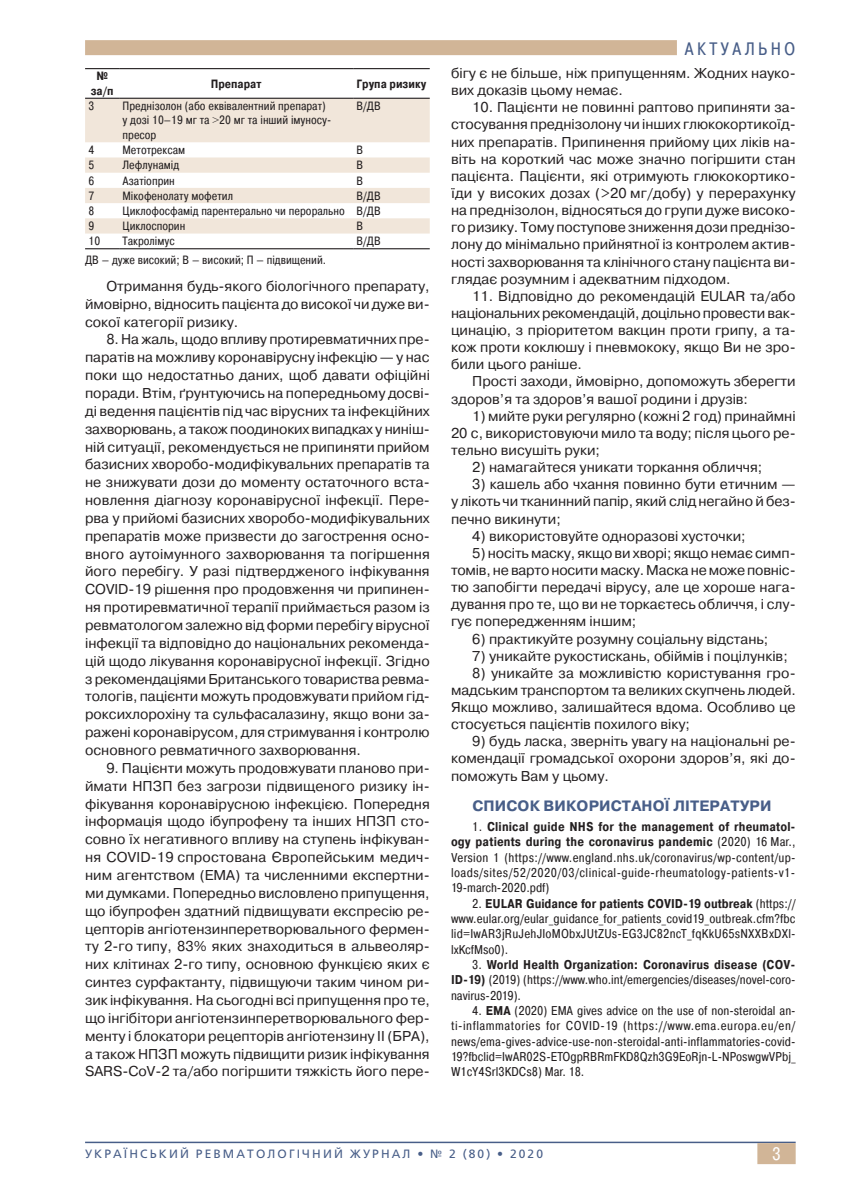
<style>
.page{position:relative;width:851px;height:1204px;background:#fff}
.page>*{position:absolute;margin:0;border:0;box-sizing:border-box;transform-origin:0 0}
.t1{font:18px "Pragmatica Cond";letter-spacing:.25em;color:#485e88}
.t2{font:18px "Pragmatica Cond";color:#fff}
.Заголовок{font:700 15px "Pragmatica";letter-spacing:.01em;color:#485e88}
.Текст{font:14.25px/17.9px "Pragmatica";color:#231f20;text-align:justify}
.Литература{font:12.75px/15.3px "Pragmatica Cond";color:#231f20;text-align:justify}
.Таблица{font:12px/14.4px "Pragmatica Cond";color:#231f20}
.t3{font:12px "Free Set";letter-spacing:.175em;color:#485e88}
.Примечание{font:12px "Pragmatica Cond";color:#231f20}
.Заголовок-2{font:700 12px "Pragmatica Cond";color:#231f20}
.s1{font-family:"Times New Roman"}
.s2{font-weight:700}
</style>
<div class="page">
<hr style="left:85px;top:1141px;width:710px;height:2px;background:#485e88">
<div style="left:757px;top:1142px;width:38px;height:21px;background:#d1b597"></div>
<svg style="left:85px;top:99px;width:344px;height:134px;fill:#f1e6da"></svg>
<hr style="left:85px;top:248px;width:34px;height:1px;background:#231f20">
<hr style="left:119px;top:248px;width:234px;height:1px;background:#231f20">
<hr style="left:353px;top:248px;width:76px;height:1px;background:#231f20">
<hr style="left:85px;top:68px;width:34px;height:1px;background:#231f20">
<hr style="left:119px;top:68px;width:234px;height:1px;background:#231f20">
<hr style="left:353px;top:68px;width:76px;height:1px;background:#231f20">
<hr style="left:85px;top:98px;width:34px;height:1px;background:#231f20">
<hr style="left:119px;top:98px;width:234px;height:1px;background:#231f20">
<hr style="left:353px;top:98px;width:76px;height:1px;background:#231f20">
<div style="left:85px;top:40px;width:710px;height:15px;background:#d1b597"></div>
<div style="left:676px;top:38px;width:130px;height:18px;background:#fff"></div>
<p class="Заголовок-2" style="left:96px;top:69px;width:13px">№</p>
<p class="Заголовок-2" style="left:91px;top:83px;width:24px">за/п</p>
<p class="Заголовок-2" style="left:211px;top:76px;width:52px">Препарат</p>
<p class="Заголовок-2" style="left:356px;top:76px;width:71px">Група ризику</p>
<p class="Таблица" style="left:88px;top:99px;width:7px">3</p>
<p class="Таблица" style="left:122px;top:99px;width:210px">Преднізолон (або еквівалентний препарат) у дозі 10–19 мг та <span class="s1">&gt;</span>20 мг та інший імуносу&shy;пресор</p>
<p class="Таблица" style="left:356px;top:99px;width:26px">В/ДВ</p>
<p class="Таблица" style="left:88px;top:143px;width:7px">4</p>
<p class="Таблица" style="left:122px;top:143px;width:64px">Метотрексам</p>
<p class="Таблица" style="left:356px;top:143px;width:8px">В</p>
<p class="Таблица" style="left:88px;top:158px;width:7px">5</p>
<p class="Таблица" style="left:122px;top:158px;width:58px">Лефлунамід</p>
<p class="Таблица" style="left:356px;top:158px;width:8px">В</p>
<p class="Таблица" style="left:88px;top:173px;width:7px">6</p>
<p class="Таблица" style="left:122px;top:173px;width:54px">Азатіоприн</p>
<p class="Таблица" style="left:356px;top:173px;width:8px">В</p>
<p class="Таблица" style="left:88px;top:188px;width:7px">7</p>
<p class="Таблица" style="left:122px;top:188px;width:112px">Мікофенолату мофетил</p>
<p class="Таблица" style="left:356px;top:188px;width:26px">В/ДВ</p>
<p class="Таблица" style="left:88px;top:203px;width:7px">8</p>
<p class="Таблица" style="left:122px;top:203px;width:224px">Циклофосфамід парентерально чи перорально</p>
<p class="Таблица" style="left:356px;top:203px;width:26px">В/ДВ</p>
<p class="Таблица" style="left:88px;top:219px;width:7px">9</p>
<p class="Таблица" style="left:122px;top:219px;width:64px">Циклоспорин</p>
<p class="Таблица" style="left:356px;top:219px;width:8px">В</p>
<p class="Таблица" style="left:88px;top:234px;width:13px">10</p>
<p class="Таблица" style="left:122px;top:234px;width:54px">Такролімус</p>
<p class="Таблица" style="left:356px;top:234px;width:26px">В/ДВ</p>
<p class="Примечание" style="left:85px;top:253px;width:242px">ДВ — дуже високий; В — високий; П — підвищений.</p>
<p class="Текст" style="left:85px;top:277px;width:346px;text-indent:21px">Отримання будь-якого біологічного препарату, ймовірно, відносить пацієнта до високої чи дуже ви&shy;сокої категорії ризику.</p>
<p class="Текст" style="left:85px;top:331px;width:346px;text-indent:21px">8. На жаль, щодо впливу протиревматичних пре&shy;паратів на можливу коронавірусну інфекцію — у нас поки що недостатньо даних, щоб давати офіційні поради. Втім, ґрунтуючись на попередньому досві&shy;ді ведення пацієнтів під час вірусних та інфекційних захворювань, а також поодиноких випадках у ниніш&shy;ній ситуації, рекомендується не припиняти прийом базисних хворобо-модифікувальних препаратів та не знижувати дози до моменту остаточного вста&shy;новлення діагнозу коронавірусної інфекції. Пере&shy;рва у прийомі базисних хворобо-модифікувальних препаратів може призвести до загострення осно&shy;вного аутоімунного захворювання та погіршення його перебігу. У разі підтвердженого інфікування COVID-19 рішення про продовження чи припинен&shy;ня протиревматичної терапії приймається разом із ревматологом залежно від форми перебігу вірусної інфекції та відповідно до національних рекоменда&shy;цій щодо лікування коронавірусної інфекції. Згідно з рекомендаціями Британського товариства ревма&shy;тологів, пацієнти можуть продовжувати прийом гід&shy;роксихлорохіну та сульфасалазину, якщо вони за&shy;ражені коронавірусом, для стримування і контролю основного ревматичного захворювання.</p>
<p class="Текст" style="left:85px;top:759px;width:346px;text-indent:21px">9. Пацієнти можуть продовжувати планово при&shy;ймати НПЗП без загрози підвищеного ризику ін&shy;фікування коронавірусною інфекцією. Попередня інформація щодо ібупрофену та інших НПЗП сто&shy;совно їх негативного впливу на ступень інфікуван&shy;ня COVID-19 спростована Європейським медич&shy;ним агентством (ЕМА) та численними експертни&shy;ми думками. Попередньо висловлено припущення, що ібупрофен здатний підвищувати експресію ре&shy;цепторів ангіотензинперетворювального фермен&shy;ту 2-го типу, 83% яких знаходиться в альвеоляр&shy;них клітинах 2-го типу, основною функцією яких є синтез сурфактанту, підвищуючи таким чином ри&shy;зик інфікування. На сьогодні всі припущення про те, що інгібітори ангіотензинперетворювального фер&shy;менту і блокатори рецепторів ангіотензину II (БРА), а також НПЗП можуть підвищити ризик інфікування SARS-CoV-2 та/або погіршити тяжкість його пере-</p>
<p class="t1" style="left:684px;top:38px;width:112px">Актуально</p>
<p class="Текст" style="left:451px;top:65px;width:346px;line-height:17.1px">бігу є не більше, ніж припущенням. Жодних науко&shy;вих доказів цьому немає.</p>
<p class="Текст" style="left:451px;top:99px;width:346px;line-height:17.1px;text-indent:21px">10. Пацієнти не повинні раптово припиняти за&shy;стосування преднізолону чи інших глюкокортикоїд&shy;них препаратів. Припинення прийому цих ліків на&shy;віть на короткий час може значно погіршити стан пацієнта. Пацієнти, які отримують глюкокортико&shy;їди у високих дозах (&gt;20 мг/добу) у перерахунку на преднізолон, відносяться до групи дуже високо&shy;го ризику. Тому поступове зниження дози преднізо&shy;лону до мінімально прийнятної із контролем актив&shy;ності захворювання та клінічного стану пацієнта ви&shy;глядає розумним і адекватним підходом.</p>
<p class="Текст" style="left:451px;top:288px;width:346px;line-height:17.1px;text-indent:21px">11. Відповідно до рекомендацій EULAR та/або національних рекомендацій, доцільно провести вак&shy;цинацію, з пріоритетом вакцин проти грипу, а та&shy;кож проти коклюшу і пневмококу, якщо Ви не зро&shy;били цього раніше.</p>
<p class="Текст" style="left:451px;top:373px;width:346px;line-height:17.1px;text-indent:21px">Прості заходи, ймовірно, допоможуть зберегти здоров’я та здоров’я вашої родини і друзів:</p>
<p class="Текст" style="left:451px;top:407px;width:346px;line-height:17.1px;text-indent:21px">1) мийте руки регулярно (кожні 2 год) принаймні 20 с, використовуючи мило та воду; після цього ре&shy;тельно висушіть руки;</p>
<p class="Текст" style="left:472px;top:458px;width:291px">2) намагайтеся уникати торкання обличчя;</p>
<p class="Текст" style="left:451px;top:476px;width:346px;line-height:17.1px;text-indent:21px">3) кашель або чхання повинно бути етичним — у лікоть чи тканинний папір, який слід негайно й без&shy;печно викинути;</p>
<p class="Текст" style="left:472px;top:527px;width:275px">4) використовуйте одноразові хусточки;</p>
<p class="Текст" style="left:451px;top:544px;width:346px;line-height:17.1px;text-indent:21px">5) носіть маску, якщо ви хворі; якщо немає симп&shy;томів, не варто носити маску. Маска не може повніс&shy;тю запобігти передачі вірусу, але це хороше нага&shy;дування про те, що ви не торкаєтесь обличчя, і слу&shy;гує попередженням іншим;</p>
<p class="Текст" style="left:472px;top:630px;width:297px">6) практикуйте розумну соціальну відстань;</p>
<p class="Текст" style="left:472px;top:647px;width:317px">7) уникайте рукостискань, обіймів і поцілунків;</p>
<p class="Текст" style="left:451px;top:664px;width:346px;line-height:17.1px;text-indent:21px">8) уникайте за можливістю користування гро&shy;мадським транспортом та великих скупчень людей.<br>Якщо можливо, залишайтеся вдома. Особливо це стосується пацієнтів похилого віку;</p>
<p class="Текст" style="left:451px;top:733px;width:346px;line-height:17.1px;text-indent:21px">9) будь ласка, зверніть увагу на національні ре&shy;комендації громадської охорони здоров’я, які до&shy;поможуть Вам у цьому.</p>
<p class="Заголовок" style="left:472px;top:796px;width:301px">СПИСОК ВИКОРИСТАНОЇ ЛІТЕРАТУРИ</p>
<p class="Литература" style="left:451px;top:818px;width:346px;text-indent:21px">1. <span class="s2">Clinical guide NHS for the management of rheumatol&shy;ogy patients during the coronavirus pandemic</span> (2020) 16 Mar., Version 1 (https://www.england.nhs.uk/coronavirus/wp-content/up&shy;loads/sites/52/2020/03/clinical-guide-rheumatology-patients-v1- 19-march-2020.pdf)</p>
<p class="Литература" style="left:451px;top:895px;width:346px;text-indent:21px">2. <span class="s2">EULAR Guidance for patients COVID-19 outbreak</span> (https:// www.eular.org/eular_guidance_for_patients_covid19_outbreak.cfm?fbc lid=IwAR3jRuJehJIoMObxJUtZUs-EG3JC82ncT_fqKkU65sNXXBxDXl&shy;lxKcfMso0).</p>
<p class="Литература" style="left:451px;top:956px;width:346px;text-indent:21px">3. <span class="s2">World Health Organization: Coronavirus disease (COV-ID-19)</span> (2019) (https://www.who.int/emergencies/diseases/novel-coro&shy;navirus-2019).</p>
<p class="Литература" style="left:451px;top:1002px;width:346px;text-indent:21px">4. <span class="s2">EMA</span> (2020) EMA gives advice on the use of non-steroidal an&shy;ti-inflammatories for COVID-19 (https://www.ema.europa.eu/en/ news/ema-gives-advice-use-non-steroidal-anti-inflammatories-covid-19?fbclid=IwAR02S-ETOgpRBRmFKD8Qzh3G9EoRjn-L-NPoswgwVPbj_ W1cY4Srl3KDCs8) Mar. 18.</p>
<p class="t3" style="left:85px;top:1146px;width:459px">УКРАЇНСЬКИЙ РЕВМАТОЛОГІЧНИЙ ЖУРНАЛ • № 2 (80) • 2020</p>
<p class="t2" style="left:772px;top:1142px;width:10px">3</p>
</div>
